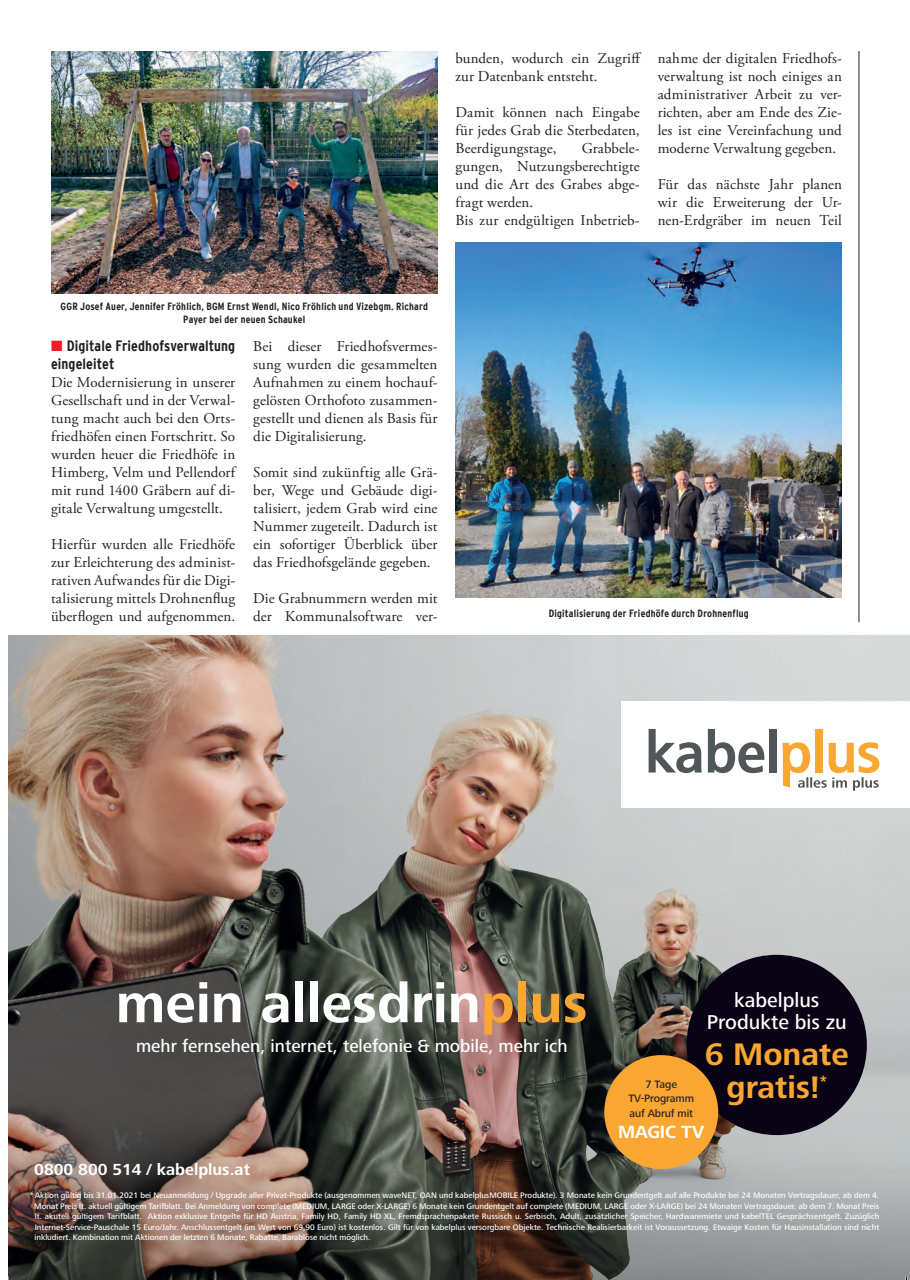
<style>
.page{position:relative;width:910px;height:1280px;background:#fff}
.page>*{position:absolute;margin:0;border:0;box-sizing:border-box;transform-origin:0 0}
.t1{font:700 56.7px "Frutiger Next LTW1 G";color:#fff}
.t2{font:700 32.25px/33px "Frutiger Next LTW1 G";color:#faa633;text-align:center}
.t3{font:500 20.7px/22px "Frutiger Next LTW1 G";color:#fff;text-align:center}
.t4{font:700 18.3px "Frutiger Next LTW1 G";letter-spacing:-.01em;color:#fff}
.t5{font:500 18.15px "Frutiger Next LTW1 G";color:#fff}
.t6{font:700 16.8px "Frutiger Next LTW1 G";color:#faa633}
.t7{font:700 16.65px "Frutiger Next LTW1 G";color:#fff}
.t8{font:15px/18px "Adobe Garamond Pro";letter-spacing:.01em;color:#231f20;text-align:justify}
.t9{font:700 condensed 15px/18px "Interstate";letter-spacing:.005em;color:#231f20}
.t10{font:500 11.1px/14.7px "Frutiger Next LTW1 G";letter-spacing:-.01em;color:#231f20}
.t11{font:700 condensed 10.5px/12.6px "Interstate";letter-spacing:.02em;color:#231f20;text-align:center}
.t12{font:500 8.25px/10.5px "Frutiger Next LTW1 G";color:#fff;text-align:justify}
.s1{color:#ee1d23}
.s2{color:#faa633}
</style>
<div class="page">
<img style="left:51px;top:51px;width:386px;height:242px">
<img style="left:455px;top:242px;width:387px;height:355px">
<svg style="left:708px;top:729px;width:56px;height:44px"></svg>
<div style="left:769px;top:729px;width:7px;height:43px;background:#515659"></div>
<div style="left:815px;top:729px;width:7px;height:43px;background:#faa633"></div>
<svg style="left:783px;top:742px;width:96px;height:49px"></svg>
<img style="left:447px;top:677px;width:255px;height:190px">
<img style="left:9px;top:635px;width:438px;height:232px">
<svg style="left:9px;top:867px;width:901px;height:413px;background:#75736e"></svg>
<svg style="left:89px;top:968px;width:511px;height:111px;background:#57554e"></svg>
<svg style="left:498px;top:968px;width:161px;height:111px;background:#474a41"></svg>
<svg style="left:9px;top:1122px;width:436px;height:133px;background:#65584f"></svg>
<div style="left:98px;top:997px;width:507px;height:99px;background:#231f20;opacity:.82"></div>
<div style="left:687px;top:955px;width:180px;height:180px;background:#0a0215;border-radius:50%"></div>
<div style="left:604px;top:1055px;width:114px;height:114px;background:#faa633;border-radius:50%"></div>
<hr style="left:859px;top:51px;width:1px;height:571px;background:#231f20">
<p class="t8" style="left:455px;top:49px;width:187px">bunden, wodurch ein Zugriff zur Datenbank entsteht.</p>
<p class="t8" style="left:455px;top:103px;width:186px">Damit können nach Eingabe für jedes Grab die Sterbedaten, Beerdigungstage,</p>
<p class="t8" style="left:455px;top:139px;width:186px;text-align:left;text-indent:126px">Grabbele&shy;gungen, Nutzungsberechtigte und die Art des Grabes abge&shy;fragt werden.<br>Bis zur endgültigen Inbetrieb-</p>
<p class="t8" style="left:658px;top:49px;width:186px">nahme der digitalen Friedhofs&shy;verwaltung ist noch einiges an administrativer Arbeit zu ver&shy;richten, aber am Ende des Zie&shy;les ist eine Vereinfachung und moderne Verwaltung gegeben.</p>
<p class="t8" style="left:658px;top:175px;width:186px">Für das nächste Jahr planen wir die Erweiterung der Ur&shy;nen-Erdgräber im neuen Teil</p>
<p class="t11" style="left:61px;top:300px;width:369px">GGR Josef Auer, Jennifer Fröhlich, BGM Ernst Wendl, Nico Fröhlich und Vizebgm. Richard<br>Payer bei der neuen Schaukel</p>
<p class="t9" style="left:51px;top:336px;width:186px"><span class="s1">■</span> Digitale Friedhofsverwaltung eingeleitet</p>
<p class="t8" style="left:51px;top:373px;width:186px">Die Modernisierung in unserer Gesellschaft und in der Verwal&shy;tung macht auch bei den Orts&shy;friedhöfen einen Fortschritt. So wurden heuer die Friedhöfe in Himberg, Velm und Pellendorf mit rund 1400 Gräbern auf di&shy;gitale Verwaltung umgestellt.</p>
<p class="t8" style="left:51px;top:535px;width:186px">Hierfür wurden alle Friedhöfe zur Erleichterung des administ&shy;rativen Aufwandes für die Digi&shy;talisierung mittels Drohnenflug überflogen und aufgenommen.</p>
<p class="t8" style="left:253px;top:337px;width:186px">Bei dieser Friedhofsvermes&shy;sung wurden die gesammelten Aufnahmen zu einem hochauf&shy;gelösten Orthofoto zusammen&shy;gestellt und dienen als Basis für die Digitalisierung.</p>
<p class="t8" style="left:253px;top:463px;width:186px">Somit sind zukünftig alle Grä&shy;ber, Wege und Gebäude digi&shy;talisiert, jedem Grab wird eine Nummer zugeteilt. Dadurch ist ein sofortiger Überblick über das Friedhofsgelände gegeben.</p>
<p class="t8" style="left:253px;top:589px;width:186px">Die Grabnummern werden mit der Kommunalsoftware ver-</p>
<p class="t11" style="left:549px;top:607px;width:201px">Digitalisierung der Friedhöfe durch Drohnenflug</p>
<h1 class="t1" style="left:116px;top:971px;width:474px">mein allesdrin<span class="s2">plus</span></h1>
<p class="t5" style="left:136px;top:1035px;width:433px">mehr fernsehen, internet, telefonie &amp; mobile, mehr ich</p>
<p class="t7" style="left:34px;top:1160px;width:217px">0800 800 514 / kabelplus.at</p>
<h3 class="t3" style="left:707px;top:990px;width:141px">kabelplus<br>Produkte bis zu</h3>
<h2 class="t2" style="left:705px;top:1038px;width:145px">6 Monate gratis!</h2>
<p class="t6" style="left:820px;top:1072px;width:9px">*</p>
<p class="t10" style="left:645px;top:1077px;width:33px">7 Tage</p>
<p class="t10" style="left:628px;top:1092px;width:67px">TV-Programm auf Abruf mit</p>
<p class="t4" style="left:618px;top:1121px;width:87px">MAGIC TV</p>
<p class="t12" style="left:34px;top:1190px;width:847px;text-indent:-4px">* Aktion gültig bis 31.01.2021 bei Neuanmeldung / Upgrade aller Privat-Produkte (ausgenommen waveNET, OAN und kabelplusMOBILE Produkte). 3 Monate kein Grundentgelt auf alle Produkte bei 24 Monaten Vertragsdauer, ab dem 4.<br>Monat Preis lt. aktuell gültigem Tarifblatt. Bei Anmeldung von complete (MEDIUM, LARGE oder X-LARGE) 6 Monate kein Grundentgelt auf complete (MEDIUM, LARGE oder X-LARGE) bei 24 Monaten Vertragsdauer, ab dem 7. Monat Preis lt. akutell gültigem Tarifblatt. Aktion exklusive Entgelte für HD Austria, Family HD, Family HD XL, Fremdsprachenpakete Russisch u. Serbisch, Adult, zusätzlicher Speicher, Hardwaremiete und kabelTEL Gesprächsentgelt. Zuzüglich Internet-Service-Pauschale 15 Euro/Jahr. Anschlussentgelt (im Wert von 69,90 Euro) ist kostenlos. Gilt für von kabelplus versorgbare Objekte. Technische Realisierbarkeit ist Voraussetzung. Etwaige Kosten für Hausinstallation sind nicht inkludiert. Kombination mit Aktionen der letzten 6 Monate, Rabatte, Barablöse nicht möglich.</p>
</div>
